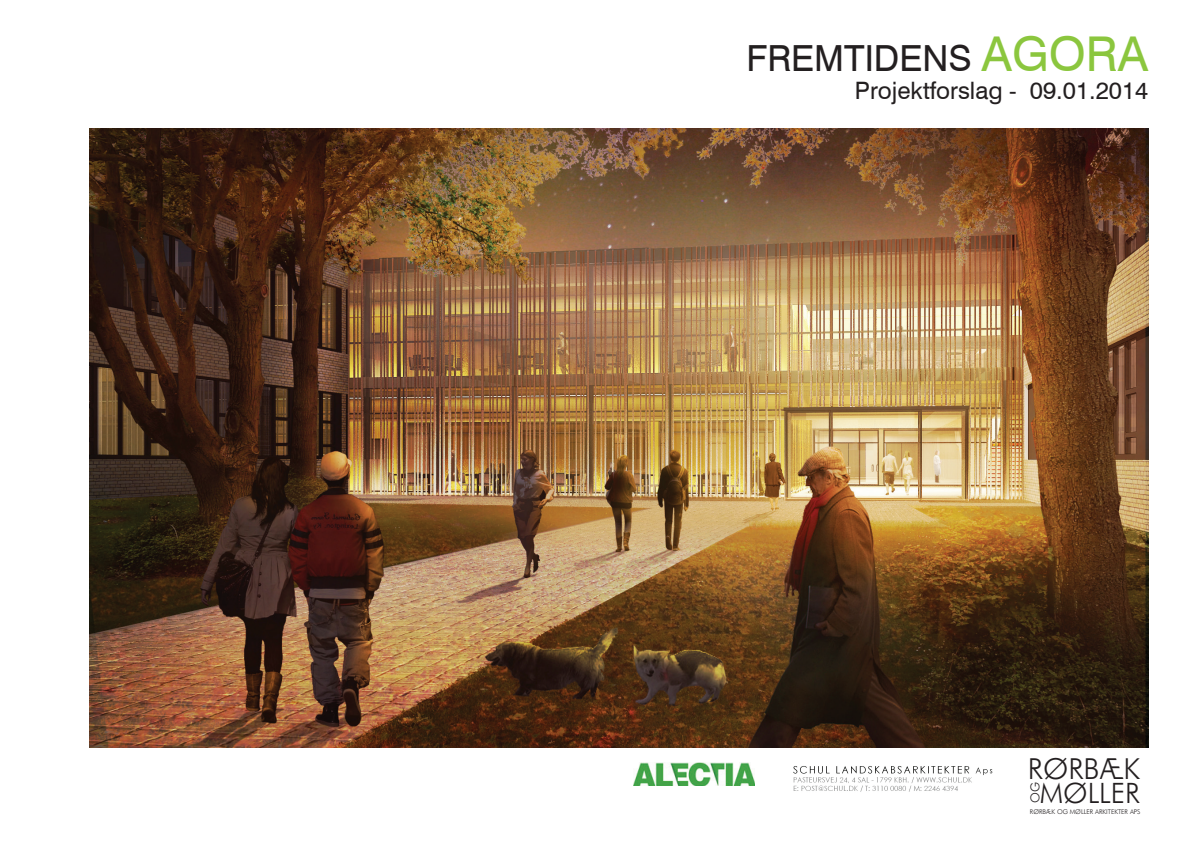
<style>
.page{position:relative;width:1191px;height:842px;background:#fff}
.page>*{position:absolute;margin:0;border:0;box-sizing:border-box;transform-origin:0 0}
.t1{font:36px "Swiss 721 BT";color:#231f20}
.t2{font:300 28.9px "Futura BT";color:#231f20}
.t3{font:300 28px "Futura BT";color:#231f20}
.t4{font:24px "Swiss 721 BT";color:#231f20}
.t5{font:300 12.3px "Futura BT";color:#231f20}
.t6{font:300 6.6px "Futura BT";color:#231f20}
.s1{font-size:48px;color:#8bc63e}
.s2{font-size:6.5px}
</style>
<div class="page">
<img style="left:793px;top:766px;width:200px;height:26px">
<img style="left:633px;top:763px;width:121px;height:23px">
<img style="left:89px;top:128px;width:1059px;height:619px">
<h1 class="t1" style="left:746px;top:37px;width:403px">FREMTIDENS <span class="s1">AGORA</span></h1>
<h3 class="t4" style="left:855px;top:76px;width:295px">Projektforslag - 09.01.2014</h3>
<h2 class="t2" style="left:1027px;top:751px;width:114px">RØRBÆK</h2>
<h3 class="t5" style="left:1027px;top:803px;width:22px;rotate:-90deg">OG</h3>
<p class="t6" style="left:1029px;top:807px;width:112px"><span class="s2">RØRBÆK OG</span> MØLLER ARKITEKTER APS</p>
<h3 class="t3" style="left:1039px;top:776px;width:102px">MØLLER</h3>
</div>
